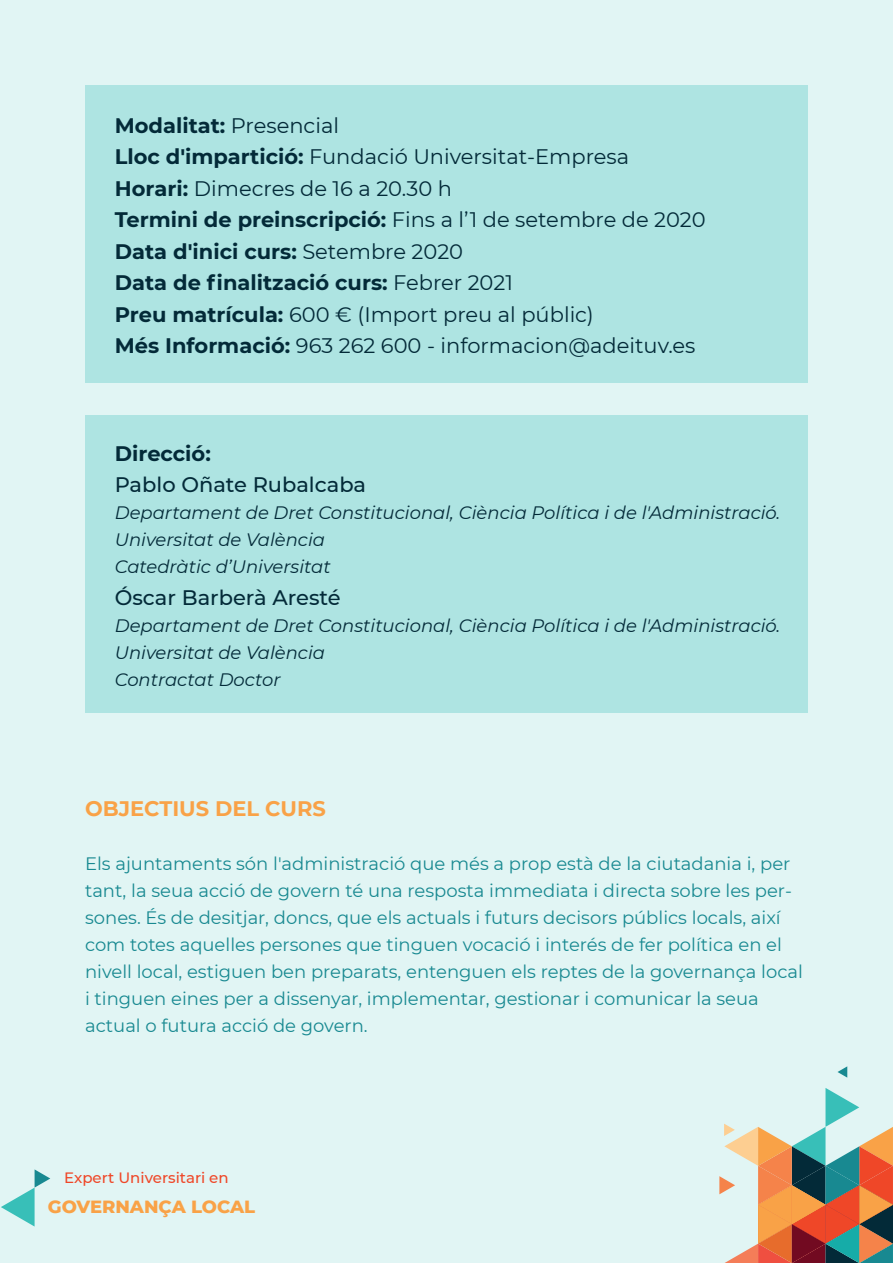
<style>
.page{position:relative;width:893px;height:1263px;background:#e1f5f4}
.page>*{position:absolute;margin:0;border:0;box-sizing:border-box;transform-origin:0 0}
.t1{font:21px/31.5px "Montserrat";color:#032a38}
.t2{font:500 21px "Montserrat";color:#032a38}
.t3{font:700 21px "Montserrat";color:#f9a247}
.t4{font:700 21px "Montserrat";color:#032a38}
.t5{font:18px/27px "Montserrat";color:#188991}
.t6{font:italic 18px/27px "Montserrat";color:#032a38}
.t7{font:800 18px "Montserrat";color:#f9a247}
.t8{font:500 15px "Montserrat";color:#ef4728}
.s1{font-weight:700}
</style>
<div class="page">
<svg style="left:837px;top:1066px;width:10px;height:12px"></svg>
<svg style="left:719px;top:1088px;width:174px;height:175px"></svg>
<svg style="left:1px;top:1169px;width:49px;height:57px"></svg>
<div style="left:85px;top:85px;width:723px;height:298px;background:#aee4e2"></div>
<div style="left:85px;top:415px;width:723px;height:298px;background:#aee4e2"></div>
<p class="t1" style="left:115px;top:109px;width:592px"><span class="s1">Modalitat:</span> Presencial<br><span class="s1">Lloc d'impartició:</span> Fundació Universitat-Empresa <span class="s1">Horari:</span> Dimecres de 16 a 20.30 h<br><span class="s1">Termini de preinscripció:</span> Fins a l’1 de setembre de 2020<br><span class="s1">Data d'inici curs:</span> Setembre 2020<br><span class="s1">Data de finalització curs:</span> Febrer 2021<br><span class="s1">Preu matrícula:</span> 600 € (Import preu al públic)<br><span class="s1">Més Informació:</span> 963 262 600 - informacion@adeituv.es</p>
<p class="t4" style="left:115px;top:438px;width:98px">Direcció:</p>
<p class="t2" style="left:115px;top:470px;width:253px">Pablo Oñate Rubalcaba</p>
<p class="t6" style="left:115px;top:498px;width:667px">Departament de Dret Constitucional, Ciència Política i de l'Administració.<br>Universitat de València<br>Catedràtic d’Universitat</p>
<p class="t2" style="left:115px;top:582px;width:227px">Óscar Barberà Aresté</p>
<p class="t6" style="left:115px;top:611px;width:667px">Departament de Dret Constitucional, Ciència Política i de l'Administració.<br>Universitat de València<br>Contractat Doctor</p>
<p class="t3" style="left:85px;top:793px;width:242px">OBJECTIUS DEL CURS</p>
<p class="t5" style="left:85px;top:849px;width:719px">Els ajuntaments són l'administració que més a prop està de la ciutadania i, per tant, la seua acció de govern té una resposta immediata i directa sobre les per&shy;sones. És de desitjar, doncs, que els actuals i futurs decisors públics locals, així com totes aquelles persones que tinguen vocació i interés de fer política en el nivell local, estiguen ben preparats, entenguen els reptes de la governança local i tinguen eines per a dissenyar, implementar, gestionar i comunicar la seua actual o futura acció de govern.</p>
<p class="t8" style="left:64px;top:1167px;width:166px">Expert Universitari en</p>
<p class="t7" style="left:48px;top:1193px;width:209px">GOVERNANÇA LOCAL</p>
</div>
